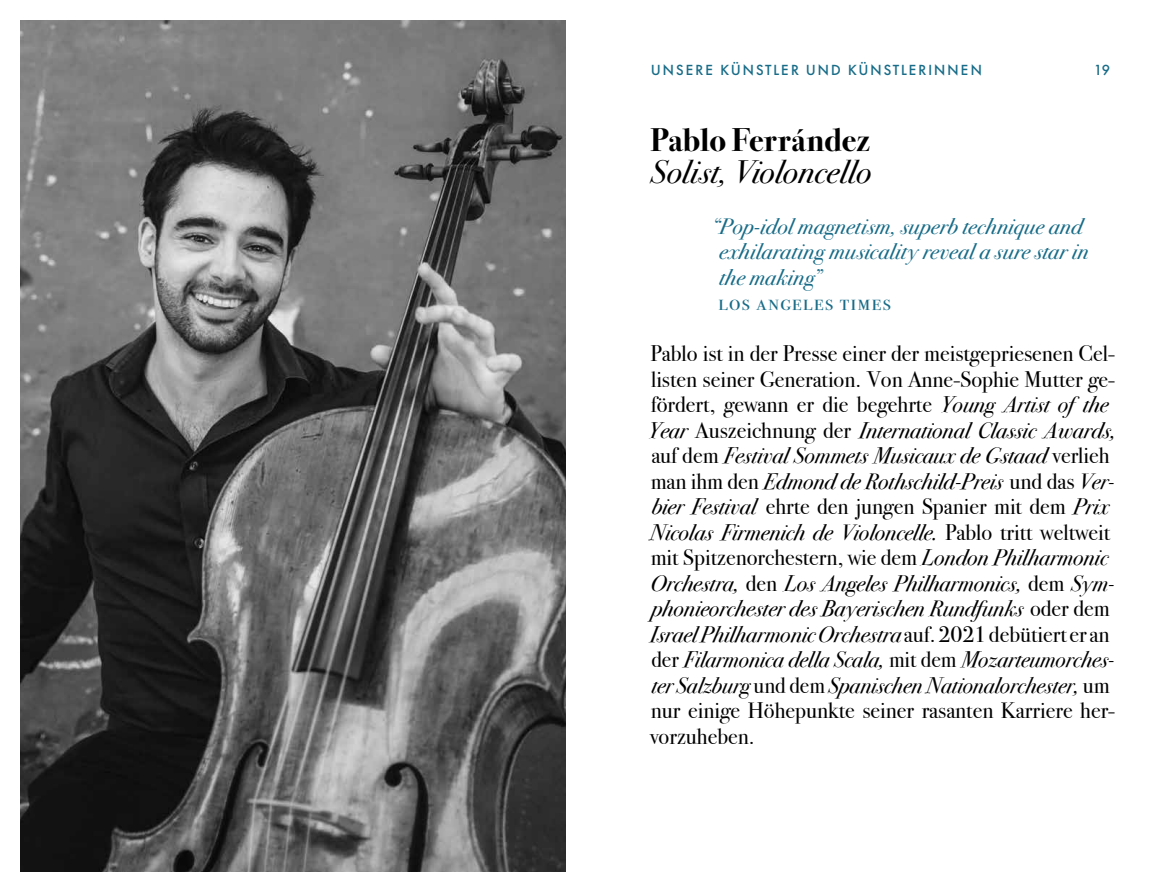
<style>
.page{position:relative;width:1174px;height:893px;background:#fff}
.page>*{position:absolute;margin:0;border:0;box-sizing:border-box;transform-origin:0 0}
.t1{font:italic 33px "Bodoni Sev ITC Pro";letter-spacing:.005em;color:#000}
.t2{font:700 33px "Bodoni Sev ITC Pro";letter-spacing:.005em;color:#000}
.t3{font:italic 22.5px/25.5px "Bodoni Svty Two ITCTT";color:#000}
.t4{font:italic 22.5px/25.5px "Bodoni Sev ITC Pro";letter-spacing:.01em;color:#186c88}
.t5{font:22.5px "Bodoni Sev ITC Pro";letter-spacing:.07em;color:#186c88}
.t6{font:500 13.5px "Futura Now Text";letter-spacing:.11em;color:#186c88}
.s1{font-style:normal}
</style>
<div class="page">
<img style="left:20px;top:20px;width:546px;height:852px">
<p class="t6" style="left:651px;top:59px;width:333px">UNSERE KÜNSTLER UND KÜNSTLERINNEN</p>
<p class="t6" style="left:1095px;top:59px;width:16px">19</p>
<h1 class="t2" style="left:650px;top:121px;width:220px">Pablo Ferrández</h1>
<h1 class="t1" style="left:650px;top:148px;width:222px">Solist, Violoncello</h1>
<p class="t4" style="left:719px;top:213px;width:371px;text-indent:-8px">“Pop-idol magnetism, superb technique and exhilarating musicality reveal a sure star in the making”</p>
<p class="t5" style="left:718px;top:290px;width:174px">los angeles times</p>
<p class="t3" style="left:648px;top:340px;width:469px"><span class="s1">Pablo ist in der Presse einer der meistgepriesenen Cel&shy;listen seiner Generation. Von Anne-Sophie Mutter ge&shy;fördert, gewann er die begehrte</span> Young Artist of the Year <span class="s1">Auszeichnung der</span> International Classic Awards, <span class="s1">auf dem</span> Festival Sommets Musicaux de Gstaad <span class="s1">verlieh man ihm den</span> Edmond de Rothschild-Preis <span class="s1">und das</span> Ver&shy;bier Festival <span class="s1">ehrte den jungen Spanier mit dem</span> Prix Nicolas Firmenich de Violoncelle. <span class="s1">Pablo tritt weltweit mit Spitzenorchestern, wie dem</span> London Philharmonic Orchestra, <span class="s1">den</span> Los Angeles Philharmonics, <span class="s1">dem</span> Sym&shy;phonieorchester des Bayerischen Rundfunks <span class="s1">oder dem </span>Israel Philharmonic Orchestra <span class="s1">auf. 2021 debütiert er an der</span> Filarmonica della Scala, <span class="s1">mit dem</span> Mozarteumorches&shy;ter Salzburg <span class="s1">und dem</span> Spanischen Nationalorchester, <span class="s1">um nur einige Höhepunkte seiner rasanten Karriere her&shy;vorzuheben.</span></p>
</div>
